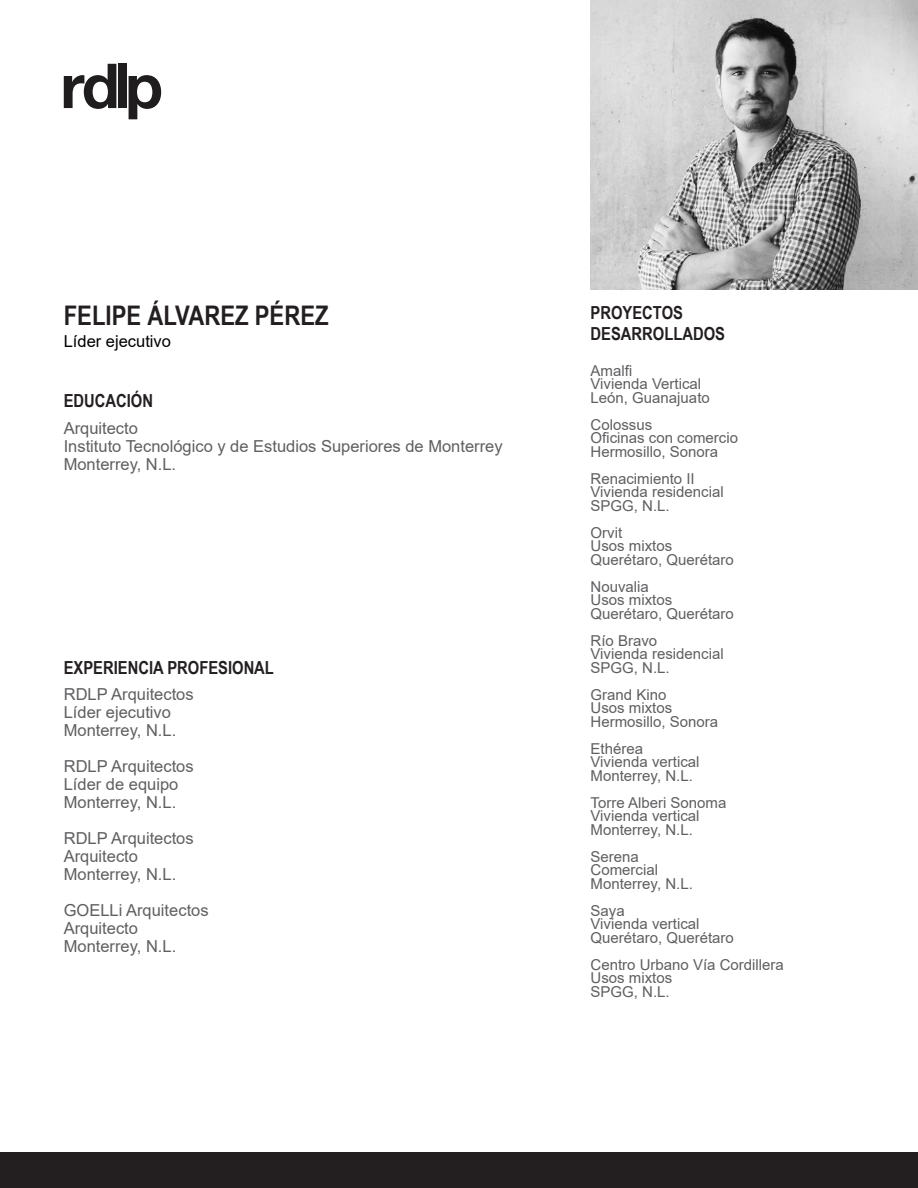
<style>
.page{position:relative;width:918px;height:1188px;background:#fff}
.page>*{position:absolute;margin:0;border:0;box-sizing:border-box;transform-origin:0 0}
.Titulos_contenido{font:700 27px "Arial Narrow";color:#231f20}
.Subtitulos_contenido{font:700 18px "Arial Narrow";color:#231f20}
.Texto{font:16.5px "Arial";color:#5f5f62}
.Puesto{font:16.5px "Arial";color:#000}
.Notas{font:15px "Arial";color:#5f5f62}
</style>
<div class="page">
<div style="left:0;top:1152px;width:918px;height:36px;background:#231f20"></div>
<svg style="left:64px;top:64px;width:52px;height:45px"></svg>
<div style="left:118px;top:64px;width:9px;height:44px;background:#201d1e"></div>
<svg style="left:129px;top:75px;width:32px;height:44px"></svg>
<img style="left:591px;top:0;width:327px;height:290px">
<p class="Titulos_contenido" style="left:64px;top:295px;width:266px">FELIPE ÁLVAREZ PÉREZ</p>
<p class="Puesto" style="left:64px;top:330px;width:109px">Líder ejecutivo</p>
<p class="Subtitulos_contenido" style="left:64px;top:388px;width:91px">EDUCACIÓN</p>
<p class="Texto" style="left:64px;top:417px;width:76px">Arquitecto</p>
<p class="Texto" style="left:64px;top:435px;width:440px">Instituto Tecnológico y de Estudios Superiores de Monterrey</p>
<p class="Texto" style="left:64px;top:453px;width:114px">Monterrey, N.L.</p>
<p class="Subtitulos_contenido" style="left:64px;top:654px;width:212px">EXPERIENCIA PROFESIONAL</p>
<p class="Texto" style="left:64px;top:683px;width:131px">RDLP Arquitectos</p>
<p class="Texto" style="left:64px;top:701px;width:109px">Líder ejecutivo</p>
<p class="Texto" style="left:64px;top:719px;width:114px">Monterrey, N.L.</p>
<p class="Texto" style="left:64px;top:755px;width:131px">RDLP Arquitectos</p>
<p class="Texto" style="left:64px;top:773px;width:116px">Líder de equipo</p>
<p class="Texto" style="left:64px;top:791px;width:114px">Monterrey, N.L.</p>
<p class="Texto" style="left:64px;top:827px;width:131px">RDLP Arquitectos</p>
<p class="Texto" style="left:64px;top:845px;width:76px">Arquitecto</p>
<p class="Texto" style="left:64px;top:863px;width:114px">Monterrey, N.L.</p>
<p class="Texto" style="left:64px;top:899px;width:146px">GOELLi Arquitectos</p>
<p class="Texto" style="left:64px;top:917px;width:76px">Arquitecto</p>
<p class="Texto" style="left:64px;top:935px;width:114px">Monterrey, N.L.</p>
<p class="Subtitulos_contenido" style="left:591px;top:299px;width:94px">PROYECTOS</p>
<p class="Subtitulos_contenido" style="left:591px;top:320px;width:136px">DESARROLLADOS</p>
<p class="Notas" style="left:591px;top:360px;width:43px">Amalfi</p>
<p class="Notas" style="left:591px;top:374px;width:112px">Vivienda Vertical</p>
<p class="Notas" style="left:591px;top:387px;width:121px">León, Guanajuato</p>
<p class="Notas" style="left:591px;top:414px;width:63px">Colossus</p>
<p class="Notas" style="left:591px;top:428px;width:149px">Oficinas con comercio</p>
<p class="Notas" style="left:591px;top:441px;width:129px">Hermosillo, Sonora</p>
<p class="Notas" style="left:591px;top:468px;width:106px">Renacimiento II</p>
<p class="Notas" style="left:591px;top:482px;width:135px">Vivienda residencial</p>
<p class="Notas" style="left:591px;top:495px;width:81px">SPGG, N.L.</p>
<p class="Notas" style="left:591px;top:522px;width:33px">Orvit</p>
<p class="Notas" style="left:591px;top:536px;width:83px">Usos mixtos</p>
<p class="Notas" style="left:591px;top:549px;width:145px">Querétaro, Querétaro</p>
<p class="Notas" style="left:591px;top:576px;width:60px">Nouvalia</p>
<p class="Notas" style="left:591px;top:590px;width:83px">Usos mixtos</p>
<p class="Notas" style="left:591px;top:603px;width:145px">Querétaro, Querétaro</p>
<p class="Notas" style="left:591px;top:630px;width:68px">Río Bravo</p>
<p class="Notas" style="left:591px;top:644px;width:135px">Vivienda residencial</p>
<p class="Notas" style="left:591px;top:657px;width:81px">SPGG, N.L.</p>
<p class="Notas" style="left:591px;top:684px;width:77px">Grand Kino</p>
<p class="Notas" style="left:591px;top:698px;width:83px">Usos mixtos</p>
<p class="Notas" style="left:591px;top:711px;width:129px">Hermosillo, Sonora</p>
<p class="Notas" style="left:591px;top:738px;width:54px">Ethérea</p>
<p class="Notas" style="left:591px;top:752px;width:110px">Vivienda vertical</p>
<p class="Notas" style="left:591px;top:765px;width:104px">Monterrey, N.L.</p>
<p class="Notas" style="left:591px;top:792px;width:137px">Torre Alberi Sonoma</p>
<p class="Notas" style="left:591px;top:806px;width:110px">Vivienda vertical</p>
<p class="Notas" style="left:591px;top:819px;width:104px">Monterrey, N.L.</p>
<p class="Notas" style="left:591px;top:846px;width:50px">Serena</p>
<p class="Notas" style="left:591px;top:860px;width:69px">Comercial</p>
<p class="Notas" style="left:591px;top:873px;width:104px">Monterrey, N.L.</p>
<p class="Notas" style="left:591px;top:900px;width:36px">Saya</p>
<p class="Notas" style="left:591px;top:914px;width:110px">Vivienda vertical</p>
<p class="Notas" style="left:591px;top:927px;width:145px">Querétaro, Querétaro</p>
<p class="Notas" style="left:591px;top:954px;width:195px">Centro Urbano Vía Cordillera</p>
<p class="Notas" style="left:591px;top:968px;width:83px">Usos mixtos</p>
<p class="Notas" style="left:591px;top:981px;width:81px">SPGG, N.L.</p>
</div>
